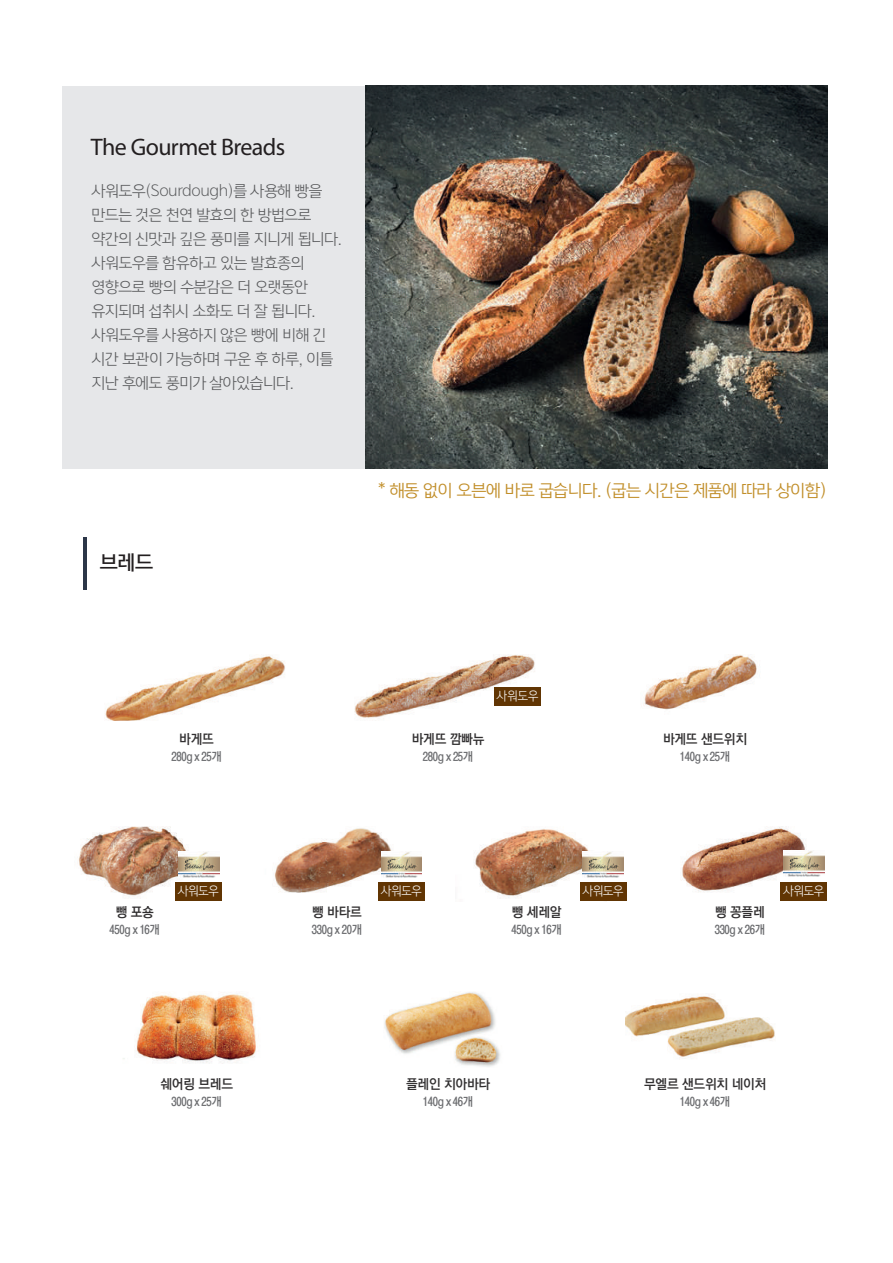
<style>
.page{position:relative;width:893px;height:1263px;background:#fff}
.page>*{position:absolute;margin:0;border:0;box-sizing:border-box;transform-origin:0 0}
.t1{font:24px "Myriad Pro";letter-spacing:-.025em;color:#231f20}
.t2{font:19.5px "Yoon Gothic Pro 765";color:#231f20}
.t3{font:16.5px "Yoon Gothic Pro 745";letter-spacing:-.025em;color:#c18e29}
.t4{font:15px/24px "Yoon Gothic Pro 735";letter-spacing:-.025em;color:#57585a}
.t5{font:13.5px "YGO540";letter-spacing:-.025em;color:#312f30}
.t6{font:12.15px "Yoon Gothic Pro 735";letter-spacing:-.025em;color:#fff;scale:.93 1}
.t7{font:12px "YGO540";letter-spacing:-.025em;color:#6c6d70}
</style>
<div class="page">
<div style="left:62px;top:86px;width:766px;height:382px;background:#e6e7e9"></div>
<img style="left:365px;top:86px;width:462px;height:382px">
<hr style="left:83px;top:537px;width:4px;height:53px;background:#2c3648">
<img style="left:643px;top:655px;width:117px;height:55px">
<img style="left:105px;top:655px;width:180px;height:66px">
<img style="left:354px;top:654px;width:187px;height:65px">
<div style="left:494px;top:687px;width:47px;height:18px;background:#613503"></div>
<img style="left:78px;top:826px;width:129px;height:72px">
<img style="left:681px;top:826px;width:137px;height:67px">
<img style="left:274px;top:828px;width:138px;height:65px">
<img style="left:474px;top:829px;width:132px;height:69px">
<img style="left:178px;top:852px;width:41px;height:25px">
<img style="left:783px;top:851px;width:41px;height:25px">
<img style="left:583px;top:852px;width:41px;height:25px">
<img style="left:381px;top:852px;width:41px;height:25px">
<div style="left:580px;top:882px;width:47px;height:19px;background:#613503"></div>
<div style="left:378px;top:882px;width:47px;height:19px;background:#613503"></div>
<div style="left:780px;top:882px;width:47px;height:19px;background:#613503"></div>
<div style="left:175px;top:882px;width:47px;height:19px;background:#613503"></div>
<img style="left:123px;top:994px;width:133px;height:70px">
<img style="left:384px;top:992px;width:116px;height:75px">
<img style="left:626px;top:995px;width:150px;height:63px">
<h1 class="t1" style="left:91px;top:132px;width:196px">The Gourmet Breads</h1>
<p class="t4" style="left:92px;top:178px;width:252px">사워도우(Sourdough)를 사용해 빵을 만드는 것은 천연 발효의 한 방법으로 약간의 신맛과 깊은 풍미를 지니게 됩니다. 사워도우를 함유하고 있는 발효종의 영향으로 빵의 수분감은 더 오랫동안 유지되며 섭취시 소화도 더 잘 됩니다. 사워도우를 사용하지 않은 빵에 비해 긴 시간 보관이 가능하며 구운 후 하루, 이틀 지난 후에도 풍미가 살아있습니다.</p>
<h2 class="t2" style="left:100px;top:549px;width:55px">브레드</h2>
<p class="t3" style="left:378px;top:479px;width:450px">* 해동 없이 오븐에 바로 굽습니다. (굽는 시간은 제품에 따라 상이함)</p>
<p class="t6" style="left:497px;top:688px;width:46px">사워도우</p>
<p class="t5" style="left:179px;top:732px;width:36px">바게뜨</p>
<p class="t5" style="left:412px;top:732px;width:74px">바게뜨 깜빠뉴</p>
<p class="t5" style="left:663px;top:732px;width:86px">바게뜨 샌드위치</p>
<p class="t7" style="left:171px;top:751px;width:52px">280g x 25개</p>
<p class="t7" style="left:423px;top:751px;width:52px">280g x 25개</p>
<p class="t7" style="left:680px;top:751px;width:52px">140g x 25개</p>
<p class="t6" style="left:178px;top:883px;width:45px">사워도우</p>
<p class="t6" style="left:381px;top:883px;width:45px">사워도우</p>
<p class="t6" style="left:583px;top:883px;width:45px">사워도우</p>
<p class="t6" style="left:783px;top:883px;width:45px">사워도우</p>
<p class="t5" style="left:116px;top:905px;width:40px">뺑 포숑</p>
<p class="t5" style="left:312px;top:905px;width:51px">뺑 바타르</p>
<p class="t5" style="left:512px;top:905px;width:51px">뺑 세레알</p>
<p class="t5" style="left:715px;top:905px;width:51px">뺑 꽁플레</p>
<p class="t7" style="left:110px;top:923px;width:52px">450g x 16개</p>
<p class="t7" style="left:312px;top:923px;width:52px">330g x 20개</p>
<p class="t7" style="left:511px;top:923px;width:52px">450g x 16개</p>
<p class="t7" style="left:715px;top:923px;width:52px">330g x 26개</p>
<p class="t5" style="left:160px;top:1077px;width:74px">쉐어링 브레드</p>
<p class="t7" style="left:171px;top:1096px;width:52px">300g x 25개</p>
<p class="t5" style="left:406px;top:1077px;width:86px">플레인 치아바타</p>
<p class="t7" style="left:423px;top:1096px;width:52px">140g x 46개</p>
<p class="t5" style="left:644px;top:1077px;width:124px">무엘르 샌드위치 네이처</p>
<p class="t7" style="left:680px;top:1096px;width:52px">140g x 46개</p>
</div>
